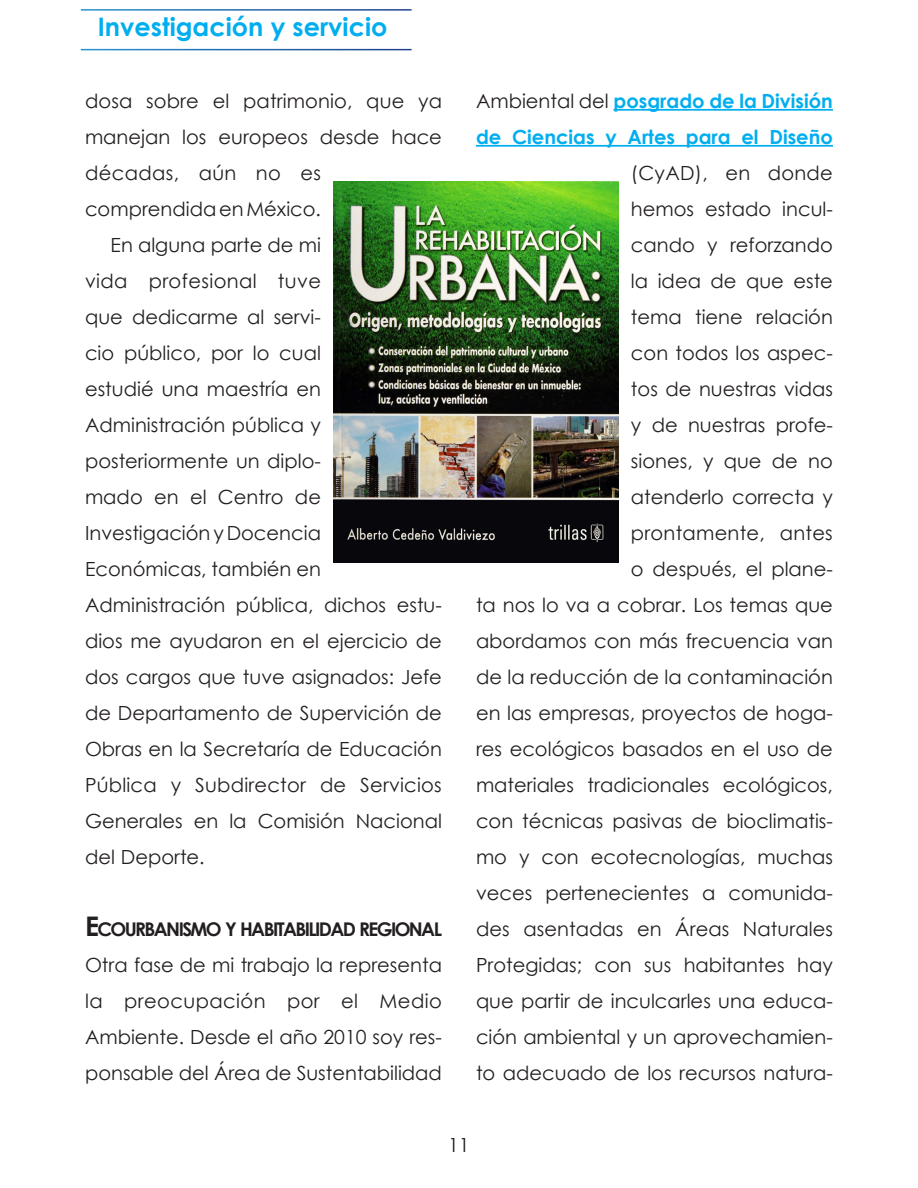
<style>
.page{position:relative;width:918px;height:1188px;background:#fff}
.page>*{position:absolute;margin:0;border:0;box-sizing:border-box;transform-origin:0 0}
.t1{font:700 25.5px "Century Gothic";color:#00aeef}
.cuerpoArticulos_sin{font:19.5px/36px "Century Gothic";color:#231f20;text-align:justify}
.cuerpoArticulos{font:19.5px/36px "Century Gothic";color:#231f20}
.subtitulo_ok{font:700 18.9px "Century Gothic";letter-spacing:-.085em;color:#231f20}
.s1{font-size:27px}
.s2{font-weight:700;color:#00aeef}
</style>
<div class="page">
<hr style="left:613px;top:109px;width:220px;height:2px;background:#00aeef">
<hr style="left:476px;top:145px;width:357px;height:2px;background:#00aeef">
<img style="left:334px;top:182px;width:284px;height:380px">
<h1 class="t1" style="left:98px;top:8px;width:291px">Investigación y servicio</h1>
<p class="cuerpoArticulos" style="left:85px;top:83px;width:359px">dosa sobre el patrimonio, que ya manejan los europeos desde hace décadas, aún no es comprendida en México.</p>
<p class="cuerpoArticulos" style="left:85px;top:227px;width:358px;text-indent:26px">En alguna parte de mi<br>vida profesional tuve<br>que dedicarme al servi-<br>cio público, por lo cual<br>estudié una maestría en<br>Administración pública y posteriormente un diplo-<br>mado en el Centro de<br>Investigación y Docencia<br>Económicas, también en<br>Administración pública, dichos estu&shy;dios me ayudaron en el ejercicio de dos cargos que tuve asignados: Jefe de Departamento de Supervición de<br>Obras en la Secretaría de Educación<br>Pública y Subdirector de Servicios<br>Generales en la Comisión Nacional del Deporte.</p>
<p class="subtitulo_ok" style="left:85px;top:915px;width:358px"><span class="s1">E</span>COURBANISMO Y HABITABILIDAD REGIONAL</p>
<p class="cuerpoArticulos_sin" style="left:85px;top:947px;width:358px">Otra fase de mi trabajo la representa la preocupación por el Medio Ambiente. Desde el año 2010 soy res&shy;ponsable del Área de Sustentabilidad</p>
<p class="cuerpoArticulos_sin" style="left:476px;top:83px;width:358px;text-align:right">Ambiental del <span class="s2">posgrado de la División de Ciencias y Artes para el Diseño </span>(CyAD), en donde<br>hemos estado incul-<br>cando y reforzando<br>la idea de que este<br>tema tiene relación<br>con todos los aspec-<br>tos de nuestras vidas<br>y de nuestras profe-<br>siones, y que de no<br>atenderlo correcta y<br>prontamente, antes<br>o después, el plane-<br>ta nos lo va a cobrar. Los temas que abordamos con más frecuencia van de la reducción de la contaminación en las empresas, proyectos de hoga&shy;res ecológicos basados en el uso de materiales tradicionales ecológicos, con técnicas pasivas de bioclimatis&shy;mo y con ecotecnologías, muchas veces pertenecientes a comunida&shy;des asentadas en Áreas Naturales<br>Protegidas; con sus habitantes hay que partir de inculcarles una educa&shy;ción ambiental y un aprovechamien&shy;to adecuado de los recursos natura-</p>
<p class="cuerpoArticulos_sin" style="left:448px;top:1127px;width:23px">11</p>
</div>
